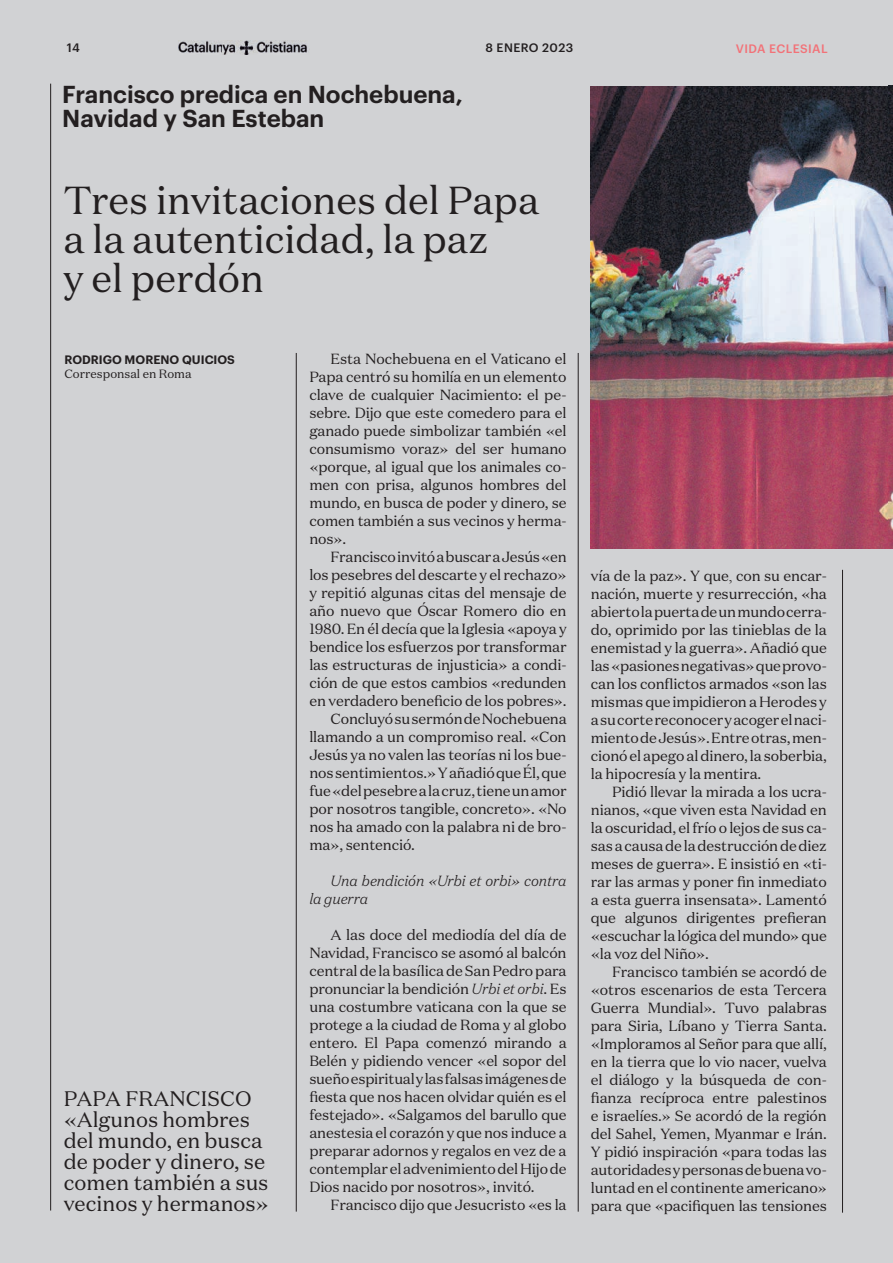
<style>
.page{position:relative;width:893px;height:1263px;background:#d1d2d4}
.page>*{position:absolute;margin:0;border:0;box-sizing:border-box;transform-origin:0 0}
.t1{font:39px/39px "Domaine Text";color:#231f20}
.t2{font:600 24px/24px "Graphik";color:#231f20}
.t3{font:21px/21px "Domaine Text";color:#231f20}
.t4{font:14.7px/18px "Domaine Text";letter-spacing:-.01em;color:#231f20;text-align:justify}
.t5{font:italic 300 14.7px/18px "Domaine Text";letter-spacing:-.01em;color:#231f20}
.t6{font:600 12px "Graphik";color:#231f20}
.t7{font:12px "Domaine Text";color:#231f20}
.t8{font:500 12px "Graphik";letter-spacing:.035em;color:#231f20}
.t9{font:500 12px "Graphik";letter-spacing:.035em;color:#f27278}
.s1{font-weight:300;font-style:italic}
.s2{font-family:"Times New Roman"}
</style>
<div class="page">
<img style="left:179px;top:41px;width:129px;height:14px">
<hr style="left:842px;top:570px;width:1px;height:643px;background:#231f20">
<hr style="left:50px;top:84px;width:1px;height:1126px;background:#231f20">
<hr style="left:296px;top:353px;width:1px;height:858px;background:#231f20">
<hr style="left:578px;top:353px;width:1px;height:858px;background:#231f20">
<img style="left:591px;top:86px;width:302px;height:462px">
<img style="left:889px;top:86px;width:4px;height:461px">
<p class="t8" style="left:67px;top:38px;width:14px">14</p>
<p class="t8" style="left:485px;top:38px;width:89px">8 ENERO 2023</p>
<p class="t9" style="left:736px;top:40px;width:93px">VIDA ECLESIAL</p>
<h2 class="t2" style="left:62px;top:80px;width:402px">Francisco predica en Nochebuena,<br>Navidad y San Esteban</h2>
<h1 class="t1" style="left:64px;top:181px;width:477px">Tres invitaciones del Papa a la autenticidad, la paz<br>y el perdón</h1>
<p class="t6" style="left:64px;top:350px;width:172px">RODRIGO MORENO QUICIOS</p>
<p class="t7" style="left:64px;top:366px;width:129px">Corresponsal en Roma</p>
<h3 class="t3" style="left:64px;top:1088px;width:207px">PAPA FRANCISCO «Algunos hombres del mundo, en busca de poder y dinero, se comen también a sus vecinos y hermanos»</h3>
<p class="t4" style="left:309px;top:350px;width:259px;text-indent:21px">Esta Nochebuena en el Vaticano el Papa centró su homilía en un elemento clave de cualquier Nacimiento: el pe&shy;sebre. Dijo que este comedero para el ganado puede simbolizar también «el consumismo voraz» del ser humano «porque, al igual que los animales co&shy;men con prisa, algunos hombres del mundo, en busca de poder y dinero, se comen también a sus vecinos y herma&shy;nos».</p>
<p class="t4" style="left:331px;top:548px;width:238px">Francisco invitó a buscar a Jesús «en</p>
<p class="t4" style="left:309px;top:566px;width:259px">los pesebres del descarte y el rechazo»</p>
<p class="t4" style="left:309px;top:584px;width:259px">y repitió algunas citas del mensaje de</p>
<p class="t4" style="left:309px;top:602px;width:259px">año nuevo que Óscar Romero dio en</p>
<p class="t4" style="left:309px;top:620px;width:259px">1980. En él decía que la Iglesia «apoya y</p>
<p class="t4" style="left:309px;top:638px;width:259px">bendice los esfuerzos por transformar</p>
<p class="t4" style="left:309px;top:656px;width:259px">las estructuras de injusticia» a condi-</p>
<p class="t4" style="left:309px;top:674px;width:259px">ción de que estos cambios «redunden</p>
<p class="t4" style="left:309px;top:692px;width:259px">en verdadero beneficio de los pobres».</p>
<p class="t4" style="left:331px;top:710px;width:238px">Concluyó su sermón de Nochebuena</p>
<p class="t4" style="left:309px;top:728px;width:259px">llamando a un compromiso real. «Con</p>
<p class="t4" style="left:309px;top:746px;width:259px">Jesús ya no valen las teorías ni los bue-</p>
<p class="t4" style="left:309px;top:764px;width:259px">nos sentimientos.» Y añadió que Él, que</p>
<p class="t4" style="left:309px;top:782px;width:259px">fue «del pesebre a la cruz, tiene un amor</p>
<p class="t4" style="left:309px;top:800px;width:259px">por nosotros tangible, concreto». «No</p>
<p class="t4" style="left:309px;top:818px;width:259px">nos ha amado con la palabra ni de bro-</p>
<p class="t4" style="left:309px;top:836px;width:107px">ma», sentenció.</p>
<p class="t5" style="left:309px;top:872px;width:259px;text-indent:21px">Una bendición «Urbi et orbi» contra la guerra</p>
<p class="t4" style="left:309px;top:926px;width:259px;text-indent:21px">A las doce del mediodía del día de Navidad, Francisco se asomó al balcón central de la basílica de San Pedro para pronunciar la bendición <span class="s1">Urbi et orbi</span>. Es una costumbre vaticana con la que se protege a la ciudad de Roma y al globo entero. El Papa comenzó mirando a Belén y pidiendo vencer «el sopor del sueño espiritual y las falsas imágenes de fiesta que nos hacen olvidar quién es el festejado». «Salgamos del barullo que anestesia el corazón y que nos induce a preparar adornos y regalos en vez de a contemplar el advenimiento del Hijo de Dios nacido por nosotros», invitó.</p>
<p class="t4" style="left:331px;top:1196px;width:237px">Francisco dijo que Jesucristo «es la</p>
<p class="t4" style="left:591px;top:567px;width:238px">vía de la paz». Y que<span class="s2">,</span> con su encar&shy;nación, muerte y resurrección, «ha abierto la puerta de un mundo cerra&shy;do, oprimido por las tinieblas de la enemistad y la guerra». Añadió que las «pasiones negativas» que provo&shy;can los conflictos armados «son las mismas que impidieron a Herodes y a su corte reconocer y acoger el naci&shy;miento de Jesús». Entre otras, men&shy;cionó el apego al dinero, la soberbia, la hipocresía y la mentira.</p>
<p class="t4" style="left:591px;top:783px;width:238px;text-indent:21px">Pidió llevar la mirada a los ucra&shy;nianos, «que viven esta Navidad en la oscuridad, el frío o lejos de sus ca&shy;sas a causa de la destrucción de diez meses de guerra». E insistió en «ti&shy;rar las armas y poner fin inmediato a esta guerra insensata». Lamentó que algunos dirigentes prefieran «escuchar la lógica del mundo» que «la voz del Niño».</p>
<p class="t4" style="left:591px;top:963px;width:238px;text-indent:21px">Francisco también se acordó de «otros escenarios de esta Tercera Guerra Mundial». Tuvo palabras para Siria, Líbano y Tierra Santa. «Imploramos al Señor para que allí, en la tierra que lo vio nacer, vuelva el diálogo y la búsqueda de con&shy;fianza recíproca entre palestinos e israelíes.» Se acordó de la región del Sahel, Yemen, Myanmar e Irán.<br>Y pidió inspiración «para todas las autoridades y personas de buena vo&shy;luntad en el continente americano» para que «pacifiquen las tensiones</p>
</div>
